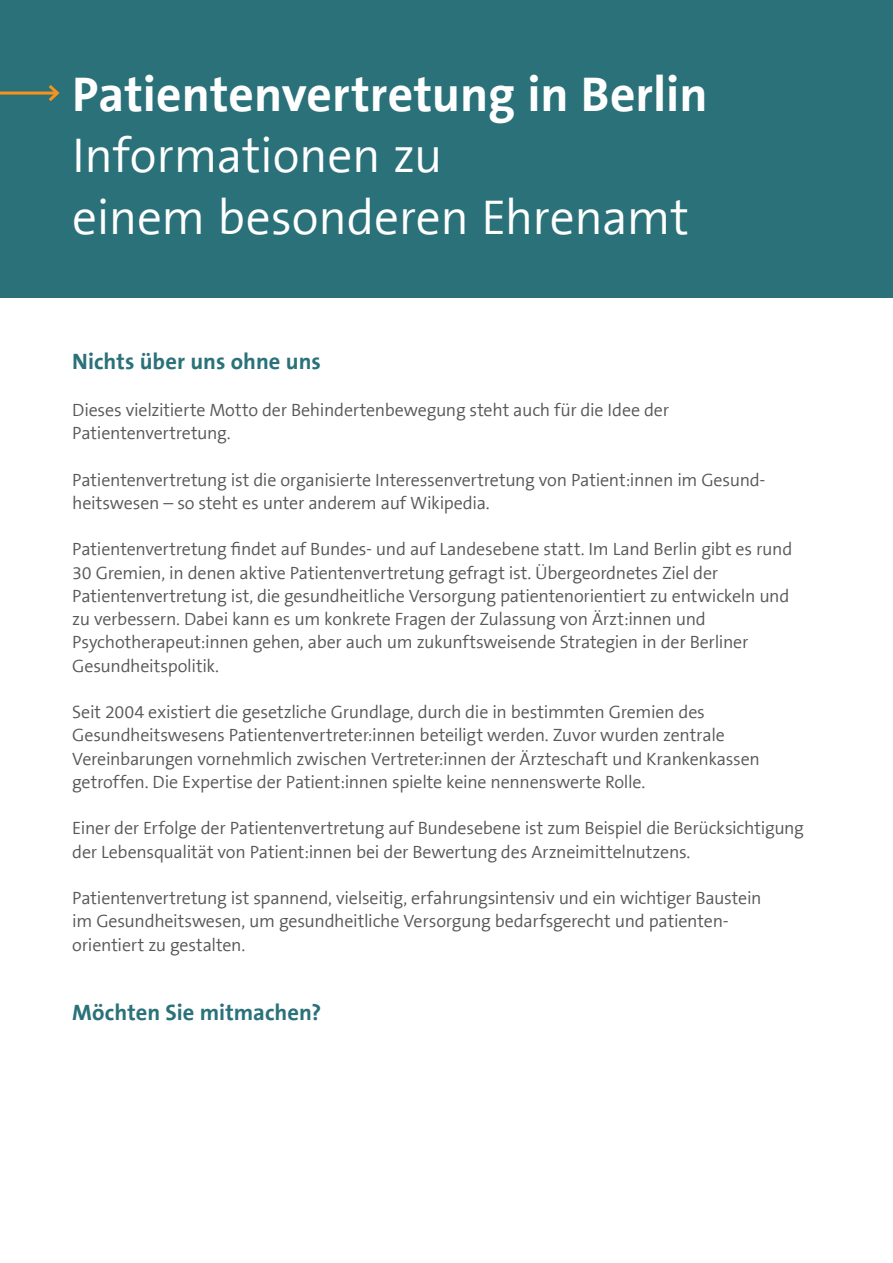
<style>
.page{position:relative;width:893px;height:1263px;background:#fff}
.page>*{position:absolute;margin:0;border:0;box-sizing:border-box;transform-origin:0 0}
.t1{font:300 49.5px/61.5px "The Sans B4";letter-spacing:-.01em;color:#fff}
.t2{font:600 49.5px "The Sans B7";color:#fff}
.t3{font:600 22.5px "The Sans B7";color:#2a7179}
.t4{font:300 18px/23.2px "The Sans B4";letter-spacing:-.015em;color:#57585a}
</style>
<div class="page">
<div style="left:0;top:0;width:893px;height:298px;background:#2a7179"></div>
<hr style="left:0;top:92px;width:57px;height:3px;background:#f7931d">
<svg style="left:45px;top:85px;width:15px;height:17px"></svg>
<h1 class="t2" style="left:72px;top:68px;width:637px">Patientenvertretung in Berlin</h1>
<h1 class="t1" style="left:72px;top:126px;width:618px">Informationen zu<br>einem besonderen Ehrenamt</h1>
<p class="t3" style="left:72px;top:350px;width:250px">Nichts über uns ohne uns</p>
<p class="t4" style="left:72px;top:399px;width:598px">Dieses vielzitierte Motto der Behindertenbewegung steht auch für die Idee der<br>Patientenvertretung.</p>
<p class="t4" style="left:72px;top:469px;width:695px">Patientenvertretung ist die organisierte Interessenvertretung von Patient:innen im Gesund&shy;heitswesen – so steht es unter anderem auf Wikipedia.</p>
<p class="t4" style="left:72px;top:538px;width:722px">Patientenvertretung findet auf Bundes- und auf Landesebene statt. Im Land Berlin gibt es rund 30 Gremien, in denen aktive Patientenvertretung gefragt ist. Übergeordnetes Ziel der Patientenvertretung ist, die gesundheitliche Versorgung patientenorientiert zu entwickeln und zu verbessern. Dabei kann es um konkrete Fragen der Zulassung von Ärzt:innen und Psychotherapeut:innen gehen, aber auch um zukunftsweisende Strategien in der Berliner Gesundheitspolitik.</p>
<p class="t4" style="left:72px;top:701px;width:689px">Seit 2004 existiert die gesetzliche Grundlage, durch die in bestimmten Gremien des Gesundheitswesens Patientenvertreter:innen beteiligt werden. Zuvor wurden zentrale Vereinbarungen vornehmlich zwischen Vertreter:innen der Ärzteschaft und Krankenkassen getroffen. Die Expertise der Patient:innen spielte keine nennenswerte Rolle.</p>
<p class="t4" style="left:72px;top:817px;width:733px">Einer der Erfolge der Patientenvertretung auf Bundesebene ist zum Beispiel die Berücksichtigung der Lebensqualität von Patient:innen bei der Bewertung des Arzneimittelnutzens.</p>
<p class="t4" style="left:72px;top:887px;width:691px">Patientenvertretung ist spannend, vielseitig, erfahrungsintensiv und ein wichtiger Baustein im Gesundheitswesen, um gesundheitliche Versorgung bedarfsgerecht und patienten&shy;orientiert zu gestalten.</p>
<p class="t3" style="left:72px;top:1001px;width:251px">Möchten Sie mitmachen?</p>
</div>
